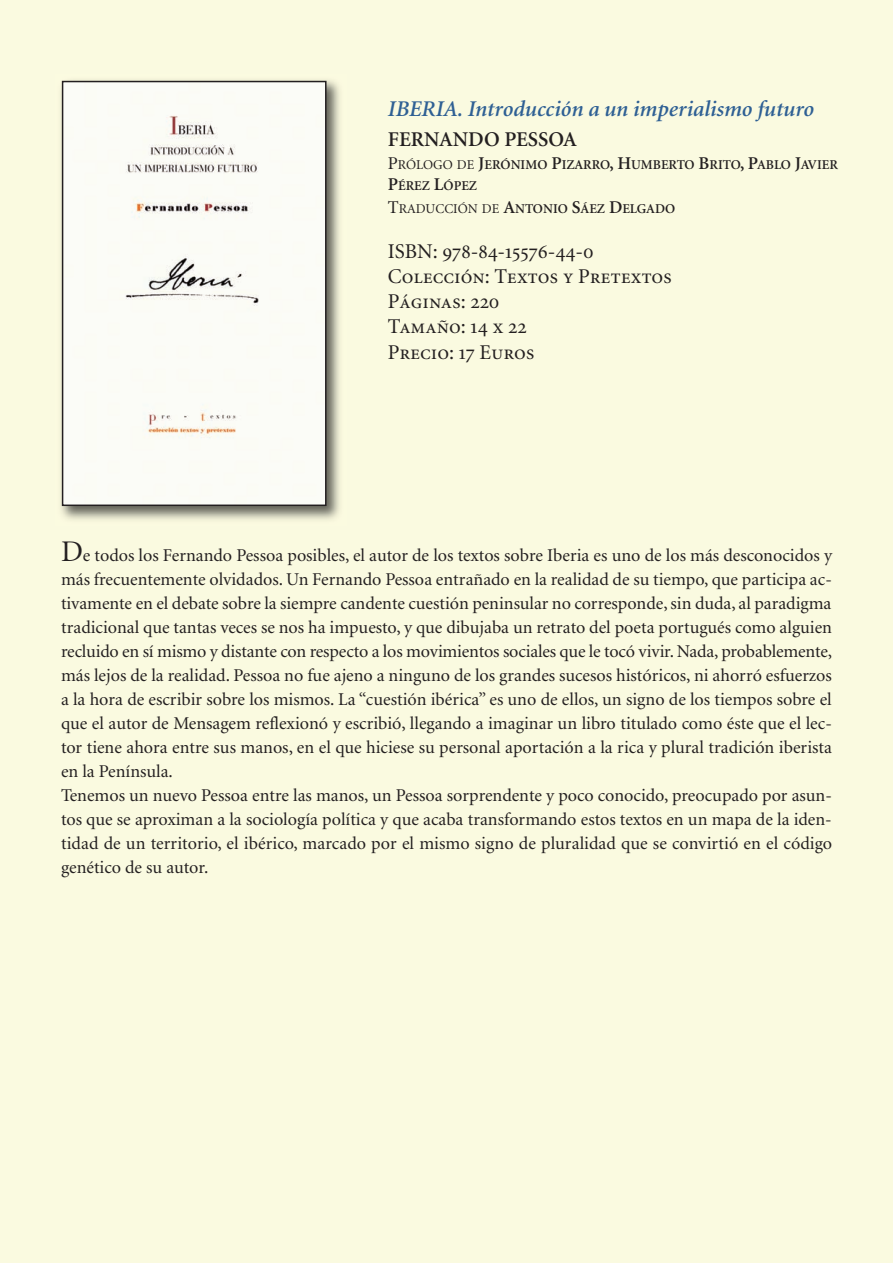
<style>
.page{position:relative;width:893px;height:1263px;background:#fafae0}
.page>*{position:absolute;margin:0;border:0;box-sizing:border-box;transform-origin:0 0}
.t1{font:italic 600 22.5px "Minion";color:#2f6094}
.t2{font:21px/25.2px "Minion Regular SC";color:#231f20}
.t3{font:600 21px "Minion";color:#231f20}
.t4{font:18px/24px "Minion";color:#231f20}
.t5{font:600 13.5px/21.9px "Minion";color:#231f20}
.s1{font-weight:400;font-size:18px}
.s2{font-weight:400}
.s3{font-size:18px}
.s4{font-size:30px}
</style>
<div class="page">
<img style="left:61px;top:80px;width:279px;height:440px">
<div style="left:65px;top:84px;width:259px;height:419px;background:#fbfcf7"></div>
<div style="left:62px;top:81px;width:265px;height:425px;border:2px solid #231f20"></div>
<p class="t1" style="left:388px;top:100px;width:428px">IBERIA. Introducción a un imperialismo futuro</p>
<p class="t3" style="left:388px;top:131px;width:190px">FERNANDO PESSOA</p>
<p class="t5" style="left:388px;top:154px;width:452px"><span class="s1">P</span><span class="s2">RÓLOGO DE</span> <span class="s3">J</span>ERÓNIMO <span class="s3">P</span>IZARRO<span class="s3">, H</span>UMBERTO <span class="s3">B</span>RITO<span class="s3">, P</span>ABLO <span class="s3">J</span>AVIER<br><span class="s3">P</span>ÉREZ <span class="s3">L</span>ÓPEZ<br><span class="s1">T</span><span class="s2">RADUCCIÓN DE</span> <span class="s3">A</span>NTONIO <span class="s3">S</span>ÁEZ <span class="s3">D</span>ELGADO</p>
<p class="t2" style="left:388px;top:239px;width:286px">ISBN: 978-84-15576-44-0<br>Colección: Textos y Pretextos<br>Páginas: 220<br>Tamaño: 14 x 22<br>Precio: 17 Euros</p>
<p class="t4" style="left:61px;top:544px;width:773px"><span class="s4">D</span>e todos los Fernando Pessoa posibles, el autor de los textos sobre Iberia es uno de los más desconocidos y más frecuentemente olvidados. Un Fernando Pessoa entrañado en la realidad de su tiempo, que participa ac&shy;tivamente en el debate sobre la siempre candente cuestión peninsular no corresponde, sin duda, al paradigma tradicional que tantas veces se nos ha impuesto, y que dibujaba un retrato del poeta portugués como alguien recluido en sí mismo y distante con respecto a los movimientos sociales que le tocó vivir. Nada, probablemente, más lejos de la realidad. Pessoa no fue ajeno a ninguno de los grandes sucesos históricos, ni ahorró esfuerzos a la hora de escribir sobre los mismos. La “cuestión ibérica” es uno de ellos, un signo de los tiempos sobre el que el autor de Mensagem reflexionó y escribió, llegando a imaginar un libro titulado como éste que el lec&shy;tor tiene ahora entre sus manos, en el que hiciese su personal aportación a la rica y plural tradición iberista en la Península.<br>Tenemos un nuevo Pessoa entre las manos, un Pessoa sorprendente y poco conocido, preocupado por asun&shy;tos que se aproximan a la sociología política y que acaba transformando estos textos en un mapa de la iden&shy;tidad de un territorio, el ibérico, marcado por el mismo signo de pluralidad que se convirtió en el código genético de su autor.</p>
</div>
